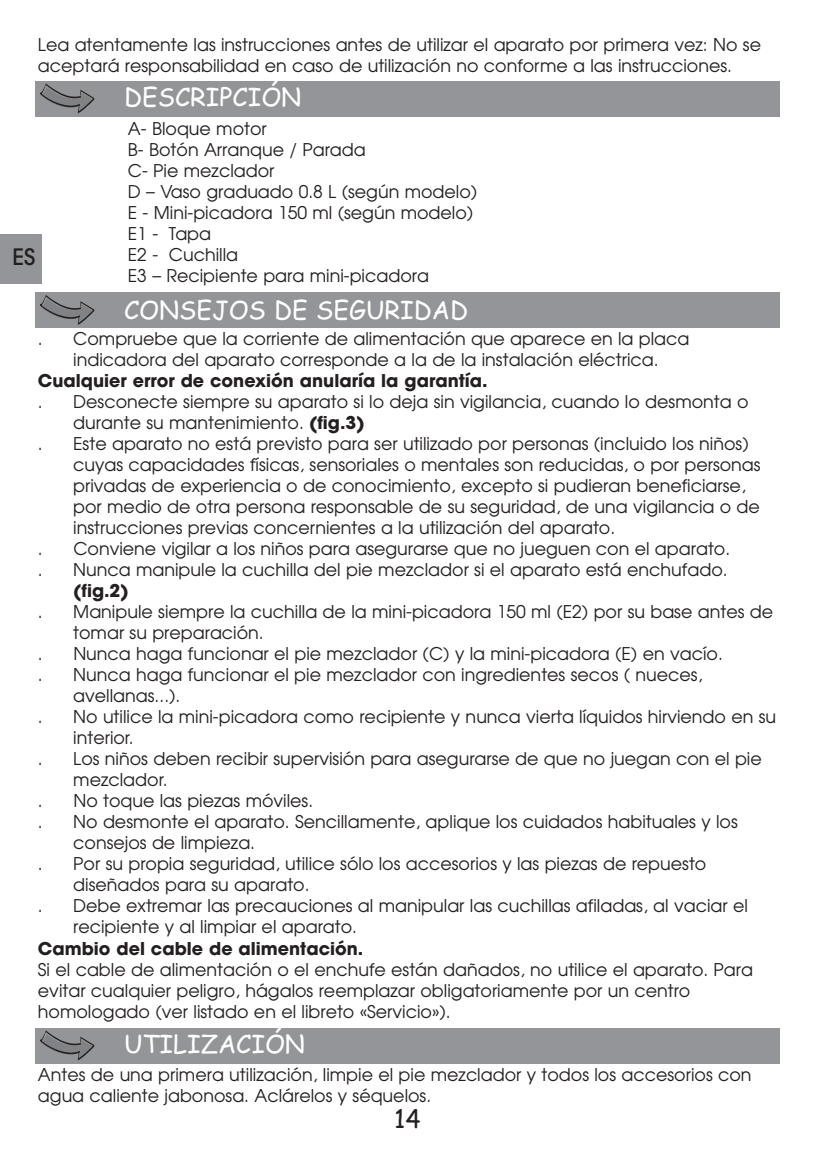
<style>
.page{position:relative;width:815px;height:1170px;background:#fff}
.page>*{position:absolute;margin:0;border:0;box-sizing:border-box;transform-origin:0 0}
.t1{font:25px "Comic Sans MS";color:#fff}
.t2{font:25px "Comic Sans MS";color:#231f20}
.t3{font:500 22.5px "Avant Garde";color:#231f20}
.t4{font:17.5px/21px "Avant Garde";color:#231f20}
.t5{font:700 17.5px "Avant Garde";color:#231f20}
.s1{font-weight:700}
</style>
<div class="page">
<div style="left:35px;top:81px;width:745px;height:36px;background:#939598"></div>
<svg style="left:40px;top:83px;width:54px;height:31px"></svg>
<div style="left:35px;top:293px;width:745px;height:35px;background:#939598"></div>
<svg style="left:40px;top:295px;width:54px;height:30px"></svg>
<div style="left:35px;top:1028px;width:745px;height:35px;background:#939598"></div>
<svg style="left:40px;top:1030px;width:54px;height:31px"></svg>
<div style="left:0;top:234px;width:41px;height:49px;background:#939598"></div>
<p class="t4" style="left:38px;top:34px;width:725px">Lea atentamente las instrucciones antes de utilizar el aparato por primera vez: No se aceptará responsabilidad en caso de utilización no conforme a las instrucciones.</p>
<p class="t3" style="left:12px;top:248px;width:24px">ES</p>
<h1 class="t1" style="left:124px;top:83px;width:179px">DESCRIPCIÓN</h1>
<p class="t4" style="left:128px;top:118px;width:351px">A- Bloque motor<br>B- Botón Arranque / Parada<br>C- Pie mezclador<br>D – Vaso graduado 0.8 L (según modelo)<br>E - Mini-picadora 150 ml (según modelo)<br>E1 - Tapa<br>E2 - Cuchilla<br>E3 – Recipiente para mini-picadora</p>
<h1 class="t1" style="left:124px;top:295px;width:346px">CONSEJOS DE SEGURIDAD</h1>
<p class="t4" style="left:38px;top:328px;width:6px">.</p>
<p class="t4" style="left:73px;top:328px;width:618px">Compruebe que la corriente de alimentación que aparece en la placa indicadora del aparato corresponde a la de la instalación eléctrica.</p>
<p class="t5" style="left:38px;top:374px;width:451px">Cualquier error de conexión anularía la garantía.</p>
<p class="t4" style="left:38px;top:391px;width:6px">.</p>
<p class="t4" style="left:73px;top:391px;width:677px">Desconecte siempre su aparato si lo deja sin vigilancia, cuando lo desmonta o durante su mantenimiento. <span class="s1">(fig.3)</span></p>
<p class="t4" style="left:38px;top:433px;width:6px">.</p>
<p class="t4" style="left:73px;top:433px;width:689px">Este aparato no está previsto para ser utilizado por personas (incluido los niños) cuyas capacidades físicas, sensoriales o mentales son reducidas, o por personas privadas de experiencia o de conocimiento, excepto si pudieran beneficiarse, por medio de otra persona responsable de su seguridad, de una vigilancia o de instrucciones previas concernientes a la utilización del aparato.</p>
<p class="t4" style="left:38px;top:538px;width:6px">.</p>
<p class="t4" style="left:73px;top:538px;width:658px">Conviene vigilar a los niños para asegurarse que no jueguen con el aparato.</p>
<p class="t4" style="left:38px;top:559px;width:6px">.</p>
<p class="t4" style="left:73px;top:559px;width:656px">Nunca manipule la cuchilla del pie mezclador si el aparato está enchufado.</p>
<p class="t5" style="left:73px;top:584px;width:57px">(fig.2)</p>
<p class="t4" style="left:38px;top:601px;width:6px">.</p>
<p class="t4" style="left:73px;top:601px;width:701px">Manipule siempre la cuchilla de la mini-picadora 150 ml (E2) por su base antes de tomar su preparación.</p>
<p class="t4" style="left:38px;top:643px;width:6px">.</p>
<p class="t4" style="left:73px;top:643px;width:651px">Nunca haga funcionar el pie mezclador (C) y la mini-picadora (E) en vacío.</p>
<p class="t4" style="left:38px;top:664px;width:6px">.</p>
<p class="t4" style="left:73px;top:664px;width:631px">Nunca haga funcionar el pie mezclador con ingredientes secos ( nueces, avellanas...).</p>
<p class="t4" style="left:38px;top:706px;width:6px">.</p>
<p class="t4" style="left:73px;top:706px;width:704px">No utilice la mini-picadora como recipiente y nunca vierta líquidos hirviendo en su interior.</p>
<p class="t4" style="left:38px;top:748px;width:6px">.</p>
<p class="t4" style="left:73px;top:748px;width:690px">Los niños deben recibir supervisión para asegurarse de que no juegan con el pie mezclador.</p>
<p class="t4" style="left:38px;top:790px;width:6px">.</p>
<p class="t4" style="left:73px;top:790px;width:241px">No toque las piezas móviles.</p>
<p class="t4" style="left:38px;top:811px;width:6px">.</p>
<p class="t4" style="left:73px;top:811px;width:666px">No desmonte el aparato. Sencillamente, aplique los cuidados habituales y los consejos de limpieza.</p>
<p class="t4" style="left:38px;top:853px;width:6px">.</p>
<p class="t4" style="left:73px;top:853px;width:635px">Por su propia seguridad, utilice sólo los accesorios y las piezas de repuesto diseñados para su aparato.</p>
<p class="t4" style="left:38px;top:895px;width:6px">.</p>
<p class="t4" style="left:73px;top:895px;width:676px">Debe extremar las precauciones al manipular las cuchillas afiladas, al vaciar el recipiente y al limpiar el aparato.</p>
<p class="t5" style="left:38px;top:941px;width:327px">Cambio del cable de alimentación.</p>
<p class="t4" style="left:38px;top:958px;width:717px">Si el cable de alimentación o el enchufe están dañados, no utilice el aparato. Para evitar cualquier peligro, hágalos reemplazar obligatoriamente por un centro homologado (ver listado en el libreto «Servicio»).</p>
<h1 class="t1" style="left:124px;top:1030px;width:182px">UTILIZACIÓN</h1>
<p class="t4" style="left:38px;top:1063px;width:715px">Antes de una primera utilización, limpie el pie mezclador y todos los accesorios con agua caliente jabonosa. Aclárelos y séquelos.</p>
<h1 class="t2" style="left:394px;top:1104px;width:28px">14</h1>
</div>
